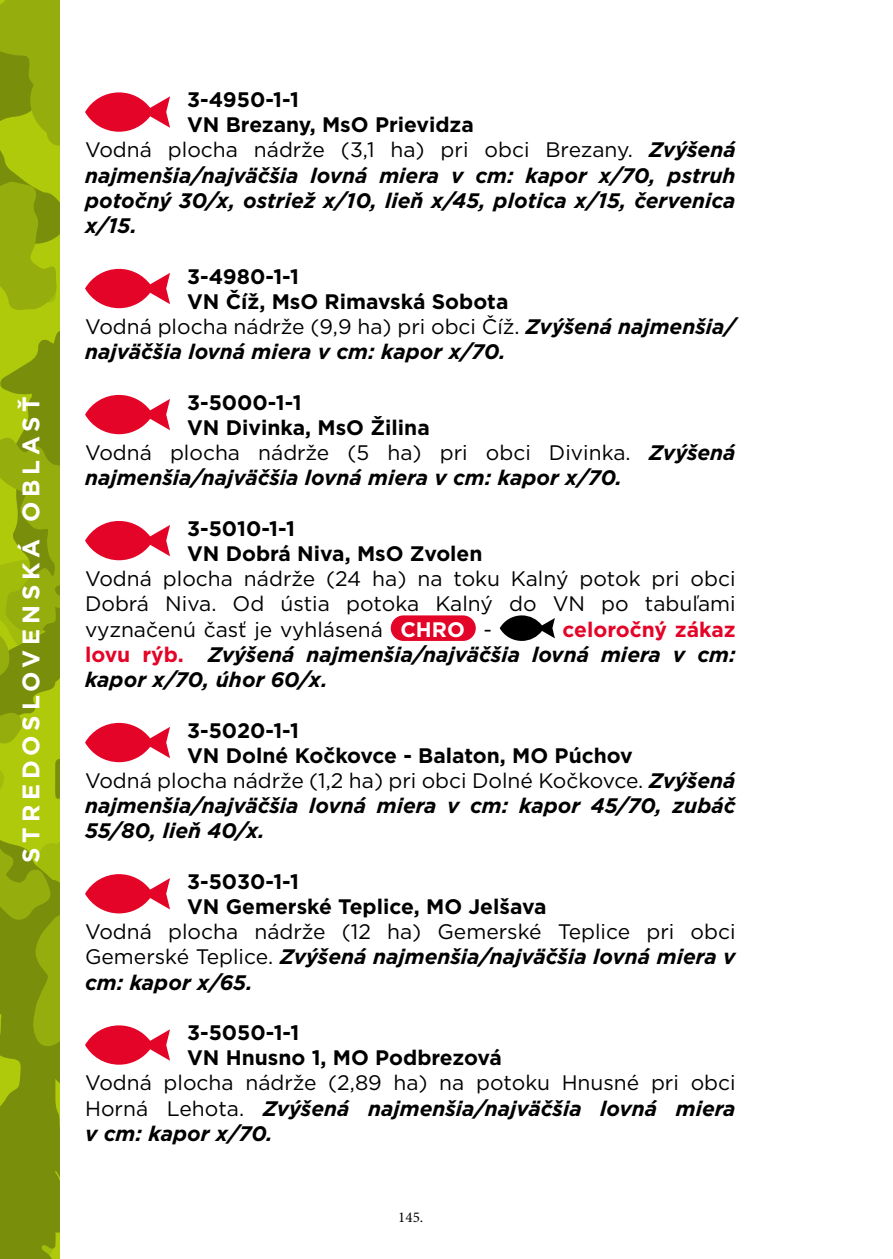
<style>
.page{position:relative;width:893px;height:1259px;background:#fff}
.page>*{position:absolute;margin:0;border:0;box-sizing:border-box;transform-origin:0 0}
.t1{font:700 24px "Gotham";letter-spacing:.2em;color:#fff}
.t2{font:21px/25.2px "Gotham";color:#000;text-align:justify}
.t3{font:italic 700 21px/25.2px "Gotham";color:#000;text-align:justify}
.t4{font:700 21px/25.2px "Gotham";color:#000}
.t5{font:15px "Minion Pro";color:#000}
.s1{font-weight:700;font-style:italic}
.s2{font-weight:700;color:#fff}
.s3{font-style:normal;color:#e40428}
</style>
<div class="page">
<svg style="left:0;top:326px;width:60px;height:933px;background:#8da50b"></svg>
<svg style="left:0;top:0;width:60px;height:310px;background:#96ae0c"></svg>
<svg style="left:85px;top:92px;width:85px;height:40px"></svg>
<svg style="left:85px;top:269px;width:85px;height:39px"></svg>
<svg style="left:85px;top:395px;width:85px;height:39px"></svg>
<svg style="left:85px;top:521px;width:85px;height:39px"></svg>
<div style="left:391px;top:615px;width:85px;height:26px;background:#e40428;border-radius:13px"></div>
<svg style="left:500px;top:615px;width:55px;height:26px"></svg>
<svg style="left:85px;top:723px;width:85px;height:39px"></svg>
<svg style="left:85px;top:874px;width:85px;height:39px"></svg>
<svg style="left:85px;top:1025px;width:85px;height:39px"></svg>
<p class="t1" style="left:15px;top:862px;width:467px;rotate:-90deg">STREDOSLOVENSKÁ OBLASŤ</p>
<p class="t4" style="left:187px;top:87px;width:113px">3-4950-1-1</p>
<p class="t4" style="left:187px;top:112px;width:288px">VN Brezany, MsO Prievidza</p>
<p class="t2" style="left:85px;top:137px;width:652px">Vodná plocha nádrže (3,1 ha) pri obci Brezany. <span class="s1">Zvýšená</span></p>
<p class="t3" style="left:85px;top:162px;width:652px">najmenšia/najväčšia lovná miera v cm: kapor x/70, pstruh</p>
<p class="t3" style="left:85px;top:188px;width:652px">potočný 30/x, ostriež x/10, lieň x/45, plotica x/15, červenica</p>
<p class="t3" style="left:85px;top:213px;width:54px">x/15.</p>
<p class="t4" style="left:187px;top:263px;width:113px">3-4980-1-1</p>
<p class="t4" style="left:187px;top:288px;width:323px">VN Číž, MsO Rimavská Sobota</p>
<p class="t2" style="left:85px;top:313px;width:652px">Vodná plocha nádrže (9,9 ha) pri obci Číž. <span class="s1">Zvýšená najmenšia/</span></p>
<p class="t3" style="left:85px;top:339px;width:422px">najväčšia lovná miera v cm: kapor x/70.</p>
<p class="t4" style="left:187px;top:389px;width:116px">3-5000-1-1</p>
<p class="t4" style="left:187px;top:414px;width:244px">VN Divinka, MsO Žilina</p>
<p class="t2" style="left:85px;top:439px;width:652px">Vodná plocha nádrže (5 ha) pri obci Divinka. <span class="s1">Zvýšená</span></p>
<p class="t3" style="left:85px;top:465px;width:539px">najmenšia/najväčšia lovná miera v cm: kapor x/70.</p>
<p class="t4" style="left:187px;top:515px;width:297px">3-5010-1-1<br>VN Dobrá Niva, MsO Zvolen</p>
<p class="t2" style="left:85px;top:565px;width:652px">Vodná plocha nádrže (24 ha) na toku Kalný potok pri obci Dobrá Niva. Od ústia potoka Kalný do VN po tabuľami vyznačenú časť je vyhlásená <span class="s2">CHRO</span> -</p>
<p class="t3" style="left:85px;top:616px;width:652px;text-indent:478px"><span class="s3">celoročný zákaz lovu rýb.</span> Zvýšená najmenšia/najväčšia lovná miera v cm: kapor x/70, úhor 60/x.</p>
<p class="t4" style="left:187px;top:717px;width:113px">3-5020-1-1</p>
<p class="t4" style="left:187px;top:742px;width:447px">VN Dolné Kočkovce - Balaton, MO Púchov</p>
<p class="t2" style="left:85px;top:767px;width:652px">Vodná plocha nádrže (1,2 ha) pri obci Dolné Kočkovce. <span class="s1">Zvýšená</span></p>
<p class="t3" style="left:85px;top:793px;width:652px">najmenšia/najväčšia lovná miera v cm: kapor 45/70, zubáč</p>
<p class="t3" style="left:85px;top:818px;width:181px">55/80, lieň 40/x.</p>
<p class="t4" style="left:187px;top:868px;width:361px">3-5030-1-1<br>VN Gemerské Teplice, MO Jelšava</p>
<p class="t2" style="left:85px;top:918px;width:652px">Vodná plocha nádrže (12 ha) Gemerské Teplice pri obci Gemerské Teplice. <span class="s1">Zvýšená najmenšia/najväčšia lovná miera v cm: kapor x/65.</span></p>
<p class="t4" style="left:187px;top:1020px;width:316px">3-5050-1-1<br>VN Hnusno 1, MO Podbrezová</p>
<p class="t2" style="left:85px;top:1070px;width:652px">Vodná plocha nádrže (2,89 ha) na potoku Hnusné pri obci Horná Lehota. <span class="s1">Zvýšená najmenšia/najväčšia lovná miera v cm: kapor x/70.</span></p>
<p class="t5" style="left:398px;top:1207px;width:27px">145.</p>
</div>
